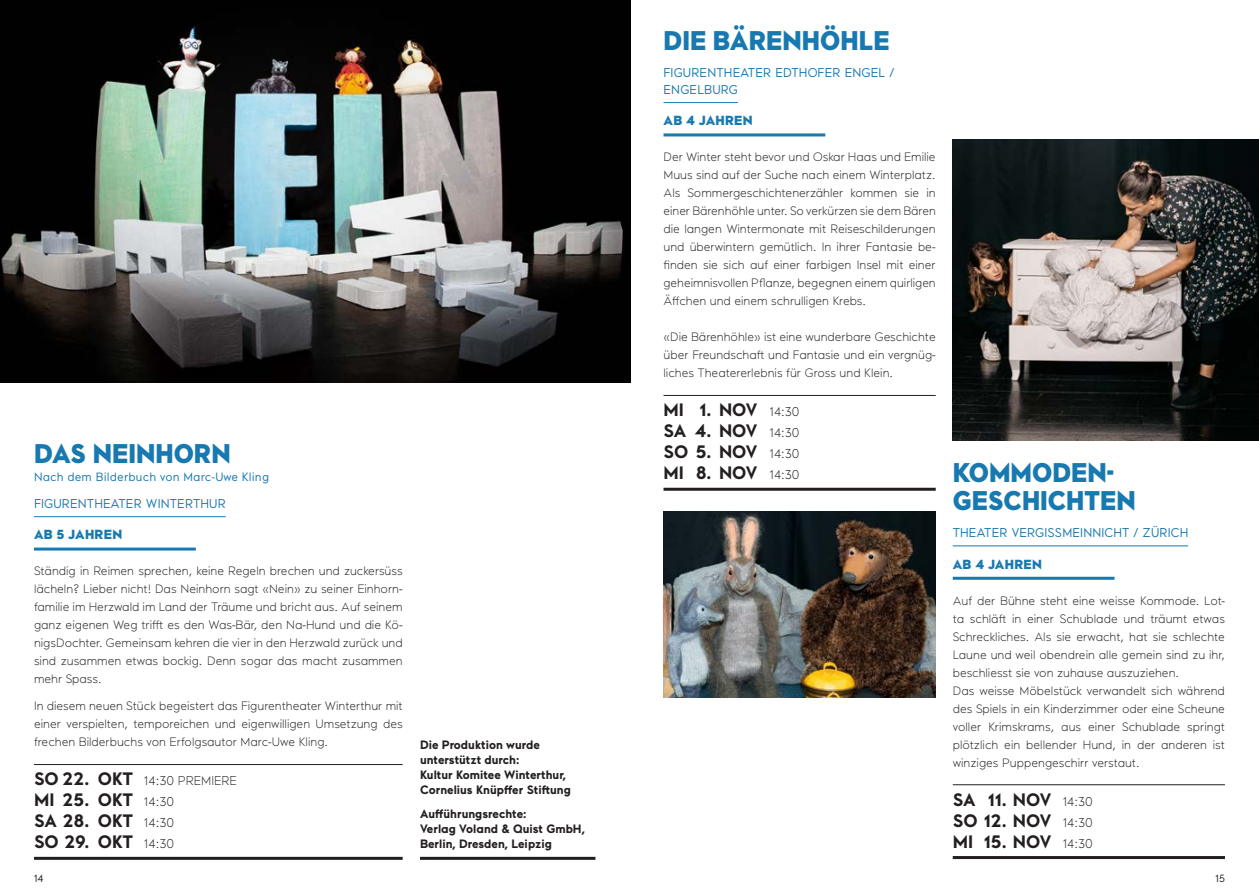
<style>
.page{position:relative;width:1259px;height:893px;background:#fff}
.page>*{position:absolute;margin:0;border:0;box-sizing:border-box;transform-origin:0 0}
.t1{font:900 27px/28.5px "Maax";color:#1779b0;scale:.96 1}
.t2{font:700 18px/21px "Maax";color:#231f20;text-align:justify}
.t3{font:900 13.2px "Maax";letter-spacing:.02em;color:#1779b0}
.t4{font:12.75px/16.5px "Maax";letter-spacing:.01em;color:#1779b0}
.t5{font:300 12.75px "Maax";color:#231f20}
.t6{font:300 12.15px/18px "Maax";color:#231f20;text-align:justify}
.t7{font:700 12.15px/15px "Maax";color:#231f20}
.t8{font:12px "Maax";letter-spacing:.01em;color:#1779b0}
.t9{font:10.5px "Maax";color:#231f20}
.s1{font-weight:700;font-size:18px}
.s2{font-weight:300;font-size:12.75px}
</style>
<div class="page">
<hr style="left:663px;top:102px;width:75px;height:1px;background:#1779b0">
<hr style="left:663px;top:133px;width:162px;height:3px;background:#1779b0">
<hr style="left:663px;top:395px;width:272px;height:1px;background:#231f20">
<hr style="left:663px;top:488px;width:272px;height:3px;background:#231f20">
<hr style="left:34px;top:516px;width:192px;height:1px;background:#1779b0">
<hr style="left:34px;top:548px;width:162px;height:3px;background:#1779b0">
<hr style="left:34px;top:764px;width:369px;height:1px;background:#231f20">
<hr style="left:34px;top:857px;width:369px;height:3px;background:#231f20">
<img style="left:663px;top:511px;width:272px;height:186px">
<img style="left:952px;top:140px;width:307px;height:300px">
<hr style="left:952px;top:545px;width:236px;height:1px;background:#1779b0">
<hr style="left:952px;top:577px;width:162px;height:3px;background:#1779b0">
<hr style="left:952px;top:784px;width:273px;height:1px;background:#231f20">
<hr style="left:952px;top:856px;width:273px;height:3px;background:#231f20">
<img style="left:0;top:0;width:630px;height:382px">
<hr style="left:420px;top:857px;width:175px;height:3px;background:#231f20">
<h1 class="t1" style="left:34px;top:438px;width:207px">DAS NEINHORN</h1>
<p class="t8" style="left:34px;top:469px;width:237px">Nach dem Bilderbuch von Marc-Uwe Kling</p>
<p class="t4" style="left:34px;top:494px;width:193px">FIGURENTHEATER WINTERTHUR</p>
<p class="t3" style="left:34px;top:526px;width:90px">AB 5 JAHREN</p>
<p class="t6" style="left:34px;top:562px;width:370px">Ständig in Reimen sprechen, keine Regeln brechen und zuckersüss lächeln? Lieber nicht! Das Neinhorn sagt «Nein» zu seiner Einhorn&shy;familie im Herzwald im Land der Träume und bricht aus. Auf seinem ganz eigenen Weg trifft es den Was-Bär, den Na-Hund und die Kö&shy;nigsDochter. Gemeinsam kehren die vier in den Herzwald zurück und sind zusammen etwas bockig. Denn sogar das macht zusammen mehr Spass.</p>
<p class="t6" style="left:34px;top:697px;width:370px">In diesem neuen Stück begeistert das Figurentheater Winterthur mit einer verspielten, temporeichen und eigenwilligen Umsetzung des frechen Bilderbuchs von Erfolgsautor Marc-Uwe Kling.</p>
<p class="t5" style="left:34px;top:773px;width:204px"><span class="s1">SO 22. OKT</span> 14:30 PREMIERE</p>
<h2 class="t2" style="left:34px;top:789px;width:142px">MI 25. OKT <span class="s2">14:30<br></span>SA 28. OKT <span class="s2">14:30<br></span>SO 29. OKT <span class="s2">14:30</span></h2>
<p class="t7" style="left:420px;top:737px;width:152px">Die Produktion wurde unterstützt durch:<br>Kultur Komitee Winterthur,<br>Cornelius Knüpffer Stiftung</p>
<p class="t7" style="left:420px;top:806px;width:166px">Aufführungsrechte:<br>Verlag Voland &amp; Quist GmbH,<br>Berlin, Dresden, Leipzig</p>
<h1 class="t1" style="left:663px;top:25px;width:237px">DIE BÄRENHÖHLE</h1>
<p class="t4" style="left:663px;top:64px;width:232px">FIGURENTHEATER EDTHOFER ENGEL /<br>ENGELBURG</p>
<p class="t3" style="left:663px;top:112px;width:91px">AB 4 JAHREN</p>
<p class="t6" style="left:663px;top:147px;width:274px">Der Winter steht bevor und Oskar Haas und Emilie Muus sind auf der Suche nach einem Winterplatz.<br>Als Sommergeschichtenerzähler kommen sie in einer Bärenhöhle unter. So verkürzen sie dem Bären die langen Wintermonate mit Reiseschilderungen und überwintern gemütlich. In ihrer Fantasie be&shy;finden sie sich auf einer farbigen Insel mit einer geheimnisvollen Pflanze, begegnen einem quirligen Äffchen und einem schrulligen Krebs.</p>
<p class="t6" style="left:663px;top:327px;width:274px">«Die Bärenhöhle» ist eine wunderbare Geschichte über Freundschaft und Fantasie und ein vergnüg&shy;liches Theatererlebnis für Gross und Klein.</p>
<h2 class="t2" style="left:663px;top:399px;width:138px">MI 1. NOV <span class="s2">14:30<br></span>SA 4. NOV <span class="s2">14:30<br></span>SO 5. NOV <span class="s2">14:30<br></span>MI 8. NOV <span class="s2">14:30</span></h2>
<h1 class="t1" style="left:952px;top:457px;width:192px">KOMMODEN-<br>GESCHICHTEN</h1>
<p class="t4" style="left:952px;top:524px;width:237px">THEATER VERGISSMEINNICHT / ZÜRICH</p>
<p class="t3" style="left:952px;top:555px;width:91px">AB 4 JAHREN</p>
<p class="t6" style="left:952px;top:591px;width:274px;text-align:left">Auf der Bühne steht eine weisse Kommode. Lot&shy;ta schläft in einer Schublade und träumt etwas Schreckliches. Als sie erwacht, hat sie schlechte Laune und weil obendrein alle gemein sind zu ihr, beschliesst sie von zuhause auszuziehen.<br>Das weisse Möbelstück verwandelt sich während des Spiels in ein Kinderzimmer oder eine Scheune voller Krimskrams, aus einer Schublade springt plötzlich ein bellender Hund, in der anderen ist winziges Puppengeschirr verstaut.</p>
<h2 class="t2" style="left:952px;top:788px;width:142px">SA 11. NOV <span class="s2">14:30<br></span>SO 12. NOV <span class="s2">14:30<br></span>MI 15. NOV <span class="s2">14:30</span></h2>
<p class="t9" style="left:34px;top:871px;width:11px">14</p>
<p class="t9" style="left:1215px;top:871px;width:11px">15</p>
</div>
